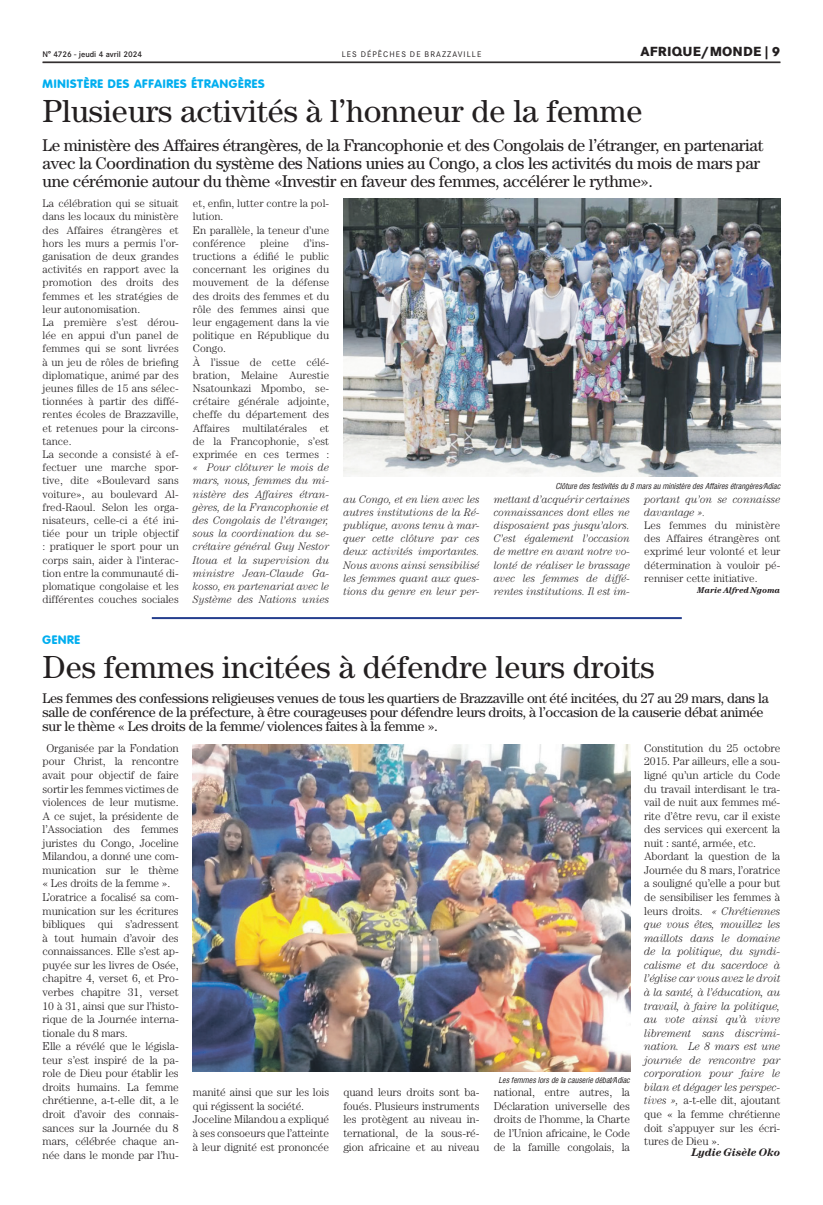
<style>
.page{position:relative;width:823px;height:1205px;background:#fff}
.page>*{position:absolute;margin:0;border:0;box-sizing:border-box;transform-origin:0 0}
.t1{font:32px "Century";color:#231f20}
.t2{font:17px/18px "Century";letter-spacing:-.02em;color:#231f20}
.t3{font:14px/14px "Century";letter-spacing:-.02em;color:#231f20}
.t4{font:800 13px "Corporate SBQ";letter-spacing:.01em;color:#231f20}
.t5{font:800 12px "Corporate Rounded";letter-spacing:.06em;color:#00aeef}
.t6{font:300 11.3px/13.6px "Century";letter-spacing:-.01em;color:#231f20}
.t7{font:300 11px/13.2px "Century";color:#231f20}
.t8{font:italic 300 11px/13.2px "Century";color:#231f20;text-align:justify;scale:.95 1}
.t9{font:italic 700 11px "Century";color:#231f20}
.t10{font:italic 700 8.5px "Century";color:#231f20}
.t11{font:italic 8px "Corporate Condensed";color:#231f20}
.t12{font:8px "Corporate SBQ";letter-spacing:.135em;color:#231f20}
.t13{font:500 8px "Corporate SBQ";color:#231f20}
.s1{font-style:italic}
</style>
<div class="page">
<hr style="left:43px;top:62px;width:737px;height:1px;background:#231f20">
<img style="left:343px;top:198px;width:437px;height:278px">
<hr style="left:152px;top:617px;width:529px;height:2px;background:#253f8e">
<img style="left:193px;top:744px;width:436px;height:327px">
<p class="t13" style="left:43px;top:49px;width:101px">N° 4726 - jeudi 4 avril 2024</p>
<p class="t12" style="left:341px;top:49px;width:141px">LES DÉPÊCHES DE BRAZZAVILLE</p>
<p class="t4" style="left:640px;top:43px;width:141px">AFRIQUE/MONDE | 9</p>
<p class="t5" style="left:43px;top:77px;width:223px">MINISTÈRE DES AFFAIRES ÉTRANGÈRES</p>
<h1 class="t1" style="left:43px;top:92px;width:601px">Plusieurs activités à l’honneur de la femme</h1>
<p class="t2" style="left:43px;top:136px;width:722px">Le ministère des Affaires étrangères, de la Francophonie et des Congolais de l’étranger, en partenariat avec la Coordination du système des Nations unies au Congo, a clos les activités du mois de mars par une cérémonie autour du thème «Investir en faveur des femmes, accélérer le rythme».</p>
<p class="t7" style="left:43px;top:197px;width:138px">La célébration qui se situait dans les locaux du ministère des Affaires étrangères et hors les murs a permis l’or&shy;ganisation de deux grandes activités en rapport avec la promotion des droits des femmes et les stratégies de leur autonomisation.<br>La première s’est dérou&shy;lée en appui d’un panel de femmes qui se sont livrées à un jeu de rôles de briefing diplomatique, animé par des jeunes filles de 15 ans sélec&shy;tionnées à partir des diffé&shy;rentes écoles de Brazzaville, et retenues pour la circons&shy;tance.<br>La seconde a consisté à ef&shy;fectuer une marche spor&shy;tive, dite «Boulevard sans voiture», au boulevard Al&shy;fred-Raoul. Selon les orga&shy;nisateurs, celle-ci a été ini&shy;tiée pour un triple objectif : pratiquer le sport pour un corps sain, aider à l’interac&shy;tion entre la communauté di&shy;plomatique congolaise et les différentes couches sociales</p>
<p class="t7" style="left:193px;top:197px;width:138px">et, enfin, lutter contre la pol&shy;lution.<br>En parallèle, la teneur d’une conférence</p>
<p class="t7" style="left:193px;top:236px;width:138px;text-indent:110px">d’ins&shy;tructions a édifié le public concernant les origines du mouvement de la défense des droits des femmes et du rôle des femmes ainsi que leur engagement dans la vie politique en République du<br>Congo.<br>À l’issue de cette célé&shy;bration, Melaine Aurestie<br>Nsatounkazi Mpombo, se&shy;crétaire générale adjointe, cheffe du département des<br>Affaires multilatérales et de la Francophonie, s’est exprimée en ces termes :</p>
<p class="t8" style="left:193px;top:461px;width:145px">« Pour clôturer le mois de mars, nous, femmes du mi&shy;nistère des Affaires étran&shy;gères, de la Francophonie et des Congolais de l’étranger, sous la coordination du se&shy;crétaire général Guy Nestor Itoua et la supervision du ministre Jean-Claude Ga&shy;kosso, en partenariat avec le Système des Nations unies</p>
<p class="t7" style="left:260px;top:236px;width:30px">pleine</p>
<p class="t11" style="left:555px;top:481px;width:226px">Clôture des festivités du 8 mars au ministère des Affaires étrangères/Adiac</p>
<p class="t8" style="left:343px;top:492px;width:145px">au Congo, et en lien avec les autres institutions de la Ré&shy;publique, avons tenu à mar&shy;quer cette clôture par ces deux activités importantes.<br>Nous avons ainsi sensibilisé les femmes quant aux ques&shy;tions du genre en leur per-</p>
<p class="t8" style="left:493px;top:492px;width:145px">mettant d’acquérir certaines connaissances dont elles ne disposaient pas jusqu’alors.<br>C’est également l’occasion de mettre en avant notre vo&shy;lonté de réaliser le brassage avec les femmes de diffé&shy;rentes institutions. Il est im-</p>
<p class="t8" style="left:643px;top:492px;width:145px">portant qu’on se connaisse davantage ».</p>
<p class="t7" style="left:643px;top:518px;width:138px;text-align:justify">Les femmes du ministère des Affaires étrangères ont exprimé leur volonté et leur détermination à vouloir pé&shy;renniser cette initiative.</p>
<p class="t10" style="left:696px;top:585px;width:85px">Marie Alfred Ngoma</p>
<p class="t5" style="left:43px;top:632px;width:39px">GENRE</p>
<h1 class="t1" style="left:43px;top:648px;width:613px">Des femmes incitées à défendre leurs droits</h1>
<p class="t3" style="left:43px;top:691px;width:727px">Les femmes des confessions religieuses venues de tous les quartiers de Brazzaville ont été incitées, du 27 au 29 mars, dans la salle de conférence de la préfecture, à être courageuses pour défendre leurs droits, à l’occasion de la causerie débat animée sur le thème « Les droits de la femme/ violences faites à la femme ».</p>
<p class="t6" style="left:43px;top:741px;width:138px;text-indent:4px">Organisée par la Fondation pour Christ, la rencontre avait pour objectif de faire sortir les femmes victimes de violences de leur mutisme.<br>A ce sujet, la présidente de l’Association des femmes juristes du Congo, Joceline<br>Milandou, a donné une com&shy;munication sur le thème « Les droits de la femme ».<br>L’oratrice a focalisé sa com&shy;munication sur les écritures bibliques qui s’adressent à tout humain d’avoir des connaissances. Elle s’est ap&shy;puyée sur les livres de Osée, chapitre 4, verset 6, et Pro&shy;verbes chapitre 31, verset<br>10 à 31, ainsi que sur l’histo&shy;rique de la Journée interna&shy;tionale du 8 mars.<br>Elle a révélé que le législa&shy;teur s’est inspiré de la pa&shy;role de Dieu pour établir les droits humains. La femme chrétienne, a-t-elle dit, a le droit d’avoir des connais&shy;sances sur la Journée du 8 mars, célébrée chaque an&shy;née dans le monde par l’hu-</p>
<p class="t11" style="left:498px;top:1075px;width:133px">Les femmes lors de la causerie débat/Adiac</p>
<p class="t6" style="left:193px;top:1085px;width:138px">manité ainsi que sur les lois qui régissent la société.<br>Joceline Milandou a expliqué à ses consoeurs que l’atteinte à leur dignité est prononcée</p>
<p class="t6" style="left:343px;top:1085px;width:138px;text-align:justify">quand leurs droits sont ba&shy;foués. Plusieurs instruments les protègent au niveau in&shy;ternational, de la sous-ré&shy;gion africaine et au niveau</p>
<p class="t6" style="left:493px;top:1085px;width:138px;text-align:justify">national, entre autres, la Déclaration universelle des droits de l’homme, la Charte de l’Union africaine, le Code de la famille congolais, la</p>
<p class="t6" style="left:643px;top:741px;width:138px">Constitution du 25 octobre<br>2015. Par ailleurs, elle a sou&shy;ligné qu’un article du Code du travail interdisant le tra&shy;vail de nuit aux femmes mé&shy;rite d’être revu, car il existe des services qui exercent la nuit : santé, armée, etc.<br>Abordant la question de la<br>Journée du 8 mars, l’oratrice a souligné qu’elle a pour but de sensibiliser les femmes à leurs droits. <span class="s1">« Chrétiennes que vous êtes, mouillez les maillots dans le domaine de la politique, du syndi&shy;calisme et du sacerdoce à l’église car vous avez le droit à la santé, à l’éducation, au travail, à faire la politique, au vote ainsi qu’à vivre librement sans discrimi&shy;nation. Le 8 mars est une journée de rencontre par corporation pour faire le bilan et dégager les perspec&shy;tives »,</span> a-t-elle dit, ajoutant que « la femme chrétienne doit s’appuyer sur les écri&shy;tures de Dieu ».</p>
<p class="t9" style="left:691px;top:1146px;width:90px">Lydie Gisèle Oko</p>
</div>
